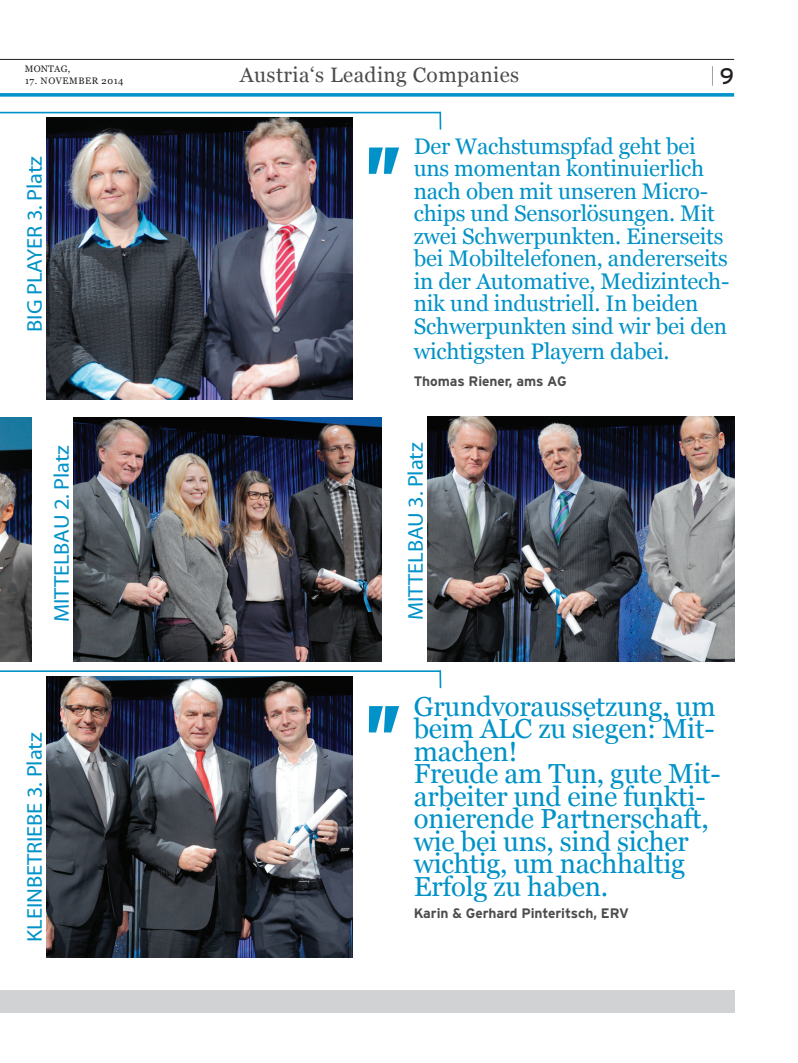
<style>
.page{position:relative;width:798px;height:1063px;background:#fff}
.page>*{position:absolute;margin:0;border:0;box-sizing:border-box;transform-origin:0 0}
.t1{font:27.5px/22.5px "Georgia";letter-spacing:-.01em;color:#0092c8}
.t2{font:22.5px/22.5px "Georgia";letter-spacing:-.01em;color:#0092c8}
.t3{font:21.38px "Myriad Pro";letter-spacing:-.005em;color:#0092c8;scale:1.05 1}
.t4{font:20.88px "Georgia";letter-spacing:.02em;color:#4b4c4d}
.t5{font:300 19.75px "Interstate";color:#231f20;scale:.31 1}
.t6{font:700 13.75px "Interstate";letter-spacing:-.005em;color:#4b4c4d}
.t7{font:9.38px "Georgia";letter-spacing:.055em;color:#231f20}
.s1{font-weight:400;font-size:22.5px}
</style>
<div class="page">
<hr style="left:0;top:59px;width:733px;height:1px;background:#231f20">
<svg style="left:0;top:93px;width:733px;height:4px;background:#1d9ece"></svg>
<div style="left:0;top:991px;width:733px;height:22px;background:#d1d2d4"></div>
<svg style="left:369px;top:148px;width:30px;height:26px"></svg>
<img style="left:46px;top:118px;width:306px;height:281px">
<hr style="left:0;top:112px;width:441px;height:1px;background:#0092c8">
<svg style="left:439px;top:113px;width:2px;height:17px"></svg>
<svg style="left:369px;top:706px;width:30px;height:26px"></svg>
<img style="left:46px;top:676px;width:306px;height:282px">
<hr style="left:0;top:670px;width:441px;height:2px;background:#0092c8">
<svg style="left:439px;top:670px;width:2px;height:18px"></svg>
<img style="left:0;top:417px;width:32px;height:245px">
<img style="left:73px;top:418px;width:308px;height:244px">
<img style="left:428px;top:417px;width:305px;height:245px">
<p class="t7" style="left:25px;top:63px;width:47px">montag,</p>
<p class="t4" style="left:240px;top:63px;width:281px">Austria‘s Leading Companies</p>
<p class="t7" style="left:25px;top:76px;width:100px">17. November 2014</p>
<p class="t5" style="left:711px;top:64px;width:73px">| <span class="s1">9</span></p>
<p class="t3" style="left:21px;top:332px;width:169px;rotate:-90deg">BIG PLAYER 3. Platz</p>
<p class="t2" style="left:413px;top:135px;width:317px">Der Wachstumspfad geht bei uns momentan kontinuierlich nach oben mit unseren Micro&shy;chips und Sensorlösungen. Mit zwei Schwerpunkten. Einerseits bei Mobiltelefonen, andererseits in der Automative, Medizintech&shy;nik und industriell. In beiden<br>Schwerpunkten sind wir bei den</p>
<p class="t2" style="left:413px;top:340px;width:257px">wichtigsten Playern dabei.</p>
<p class="t6" style="left:413px;top:374px;width:154px">Thomas Riener, ams AG</p>
<p class="t3" style="left:48px;top:622px;width:170px;rotate:-90deg">MITTELBAU 2. Platz</p>
<p class="t3" style="left:402px;top:620px;width:170px;rotate:-90deg">MITTELBAU 3. Platz</p>
<p class="t3" style="left:21px;top:942px;width:201px;rotate:-90deg">KLEINBETRIEBE 3. Platz</p>
<p class="t1" style="left:413px;top:695px;width:303px">Grundvoraussetzung, um beim ALC</p>
<p class="t1" style="left:538px;top:718px;width:178px">zu siegen: Mit-</p>
<p class="t1" style="left:413px;top:740px;width:308px">machen!<br>Freude am Tun, gute Mit&shy;arbeiter und eine funkti&shy;onierende Partnerschaft, wie bei uns, sind sicher wichtig, um nachhaltig<br>Erfolg zu haben.</p>
<p class="t6" style="left:413px;top:906px;width:217px">Karin &amp; Gerhard Pinteritsch, ERV</p>
</div>
